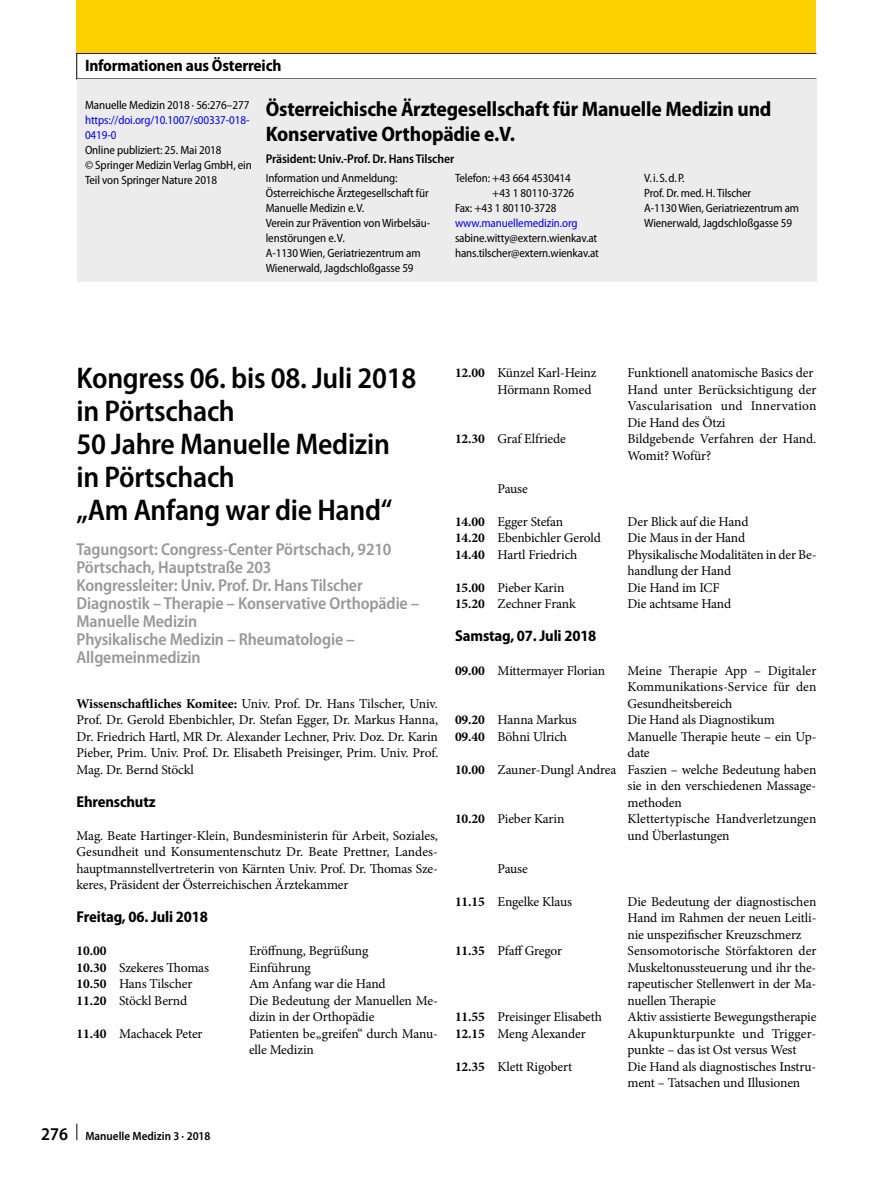
<style>
.page{position:relative;width:893px;height:1187px;background:#fff}
.page>*{position:absolute;margin:0;border:0;box-sizing:border-box;transform-origin:0 0}
.t1{font:600 semi-condensed 30px/33px "Myriad Pro";letter-spacing:-.01em;color:#000}
.t2{font:700 semi-condensed 21px/25.2px "Myriad Pro";letter-spacing:-.01em;color:#000}
.t3{font:600 semi-condensed 17.25px/18px "Myriad Pro";letter-spacing:-.01em;color:#989898}
.t4{font:700 semi-condensed 16.5px "Myriad Pro";letter-spacing:-.01em;color:#000}
.t5{font:700 semi-condensed 15.75px "Myriad Pro";letter-spacing:-.01em;color:#000}
.t6{font:13.5px/16.5px "Minion Pro";letter-spacing:-.01em;color:#000}
.t7{font:700 13.5px "Minion Pro";color:#000}
.t8{font:600 semi-condensed 12.75px "Myriad Pro";letter-spacing:-.01em;color:#000}
.t9{font:semi-condensed 12px/15px "Myriad Pro";letter-spacing:-.01em;color:#000}
.t10{font:semi-condensed 12px/15px "Myriad Pro";letter-spacing:-.01em;color:#00f}
.t11{font:600 semi-condensed 12px "Myriad Pro";color:#000}
.s1{font-weight:700}
.s2{font-size:18px}
</style>
<div class="page">
<svg style="left:77px;top:1123px;width:1px;height:17px"></svg>
<div style="left:77px;top:53px;width:740px;height:26px;border:1px solid #000"></div>
<div style="left:77px;top:0;width:739px;height:53px;background:#fdd000"></div>
<div style="left:77px;top:79px;width:739px;height:203px;background:#ececec"></div>
<p class="t4" style="left:85px;top:56px;width:198px">Informationen aus Österreich</p>
<p class="t9" style="left:85px;top:98px;width:166px">Manuelle Medizin 2018 · 56:276–277</p>
<p class="t10" style="left:85px;top:113px;width:166px">https://doi.org/10.1007/s00337-018-<br>0419-0</p>
<p class="t9" style="left:85px;top:143px;width:168px">Online publiziert: 25. Mai 2018<br>© Springer Medizin Verlag GmbH, ein<br>Teil von Springer Nature 2018</p>
<h2 class="t2" style="left:266px;top:96px;width:507px">Österreichische Ärztegesellschaft für Manuelle Medizin und<br>Konservative Orthopädie e.V.</h2>
<p class="t8" style="left:266px;top:152px;width:190px">Präsident: Univ.-Prof. Dr. Hans Tilscher</p>
<p class="t9" style="left:266px;top:171px;width:166px">Information und Anmeldung:<br>Österreichische Ärztegesellschaft für<br>Manuelle Medizin e.V.<br>Verein zur Prävention von Wirbelsäu&shy;lenstörungen e.V.<br>A-1130 Wien, Geriatriezentrum am<br>Wienerwald, Jagdschloßgasse 59</p>
<p class="t9" style="left:455px;top:171px;width:117px">Telefon: +43 664 4530414</p>
<p class="t9" style="left:644px;top:171px;width:156px">V.i.S.d.P.<br>Prof. Dr. med. H. Tilscher<br>A-1130 Wien, Geriatriezentrum am<br>Wienerwald, Jagdschloßgasse 59</p>
<p class="t9" style="left:492px;top:186px;width:84px">+43 1 80110-3726</p>
<p class="t9" style="left:455px;top:201px;width:103px">Fax: +43 1 80110-3728</p>
<p class="t10" style="left:455px;top:216px;width:124px">www.manuellemedizin.org</p>
<p class="t9" style="left:455px;top:231px;width:145px">sabine.witty@extern.wienkav.at hans.tilscher@extern.wienkav.at</p>
<h1 class="t1" style="left:77px;top:362px;width:341px">Kongress 06. bis 08. Juli 2018 in Pörtschach<br>50 Jahre Manuelle Medizin in Pörtschach<br>„Am Anfang war die Hand“</h1>
<p class="t3" style="left:77px;top:540px;width:344px">Tagungsort: Congress-Center Pörtschach, 9210<br>Pörtschach, Hauptstraße 203<br>Kongressleiter: Univ. Prof. Dr. Hans Tilscher Diagnostik – Therapie – Konservative Orthopädie – Manuelle Medizin<br>Physikalische Medizin – Rheumatologie – Allgemeinmedizin</p>
<p class="t6" style="left:77px;top:695px;width:363px;text-align:justify"><span class="s1">Wissenschaftliches Komitee:</span> Univ. Prof. Dr. Hans Tilscher, Univ.<br>Prof. Dr. Gerold Ebenbichler, Dr. Stefan Egger, Dr. Markus Hanna, Dr. Friedrich Hartl, MR Dr. Alexander Lechner, Priv. Doz. Dr. Karin Pieber, Prim. Univ. Prof. Dr. Elisabeth Preisinger, Prim. Univ. Prof.<br>Mag. Dr. Bernd Stöckl</p>
<p class="t5" style="left:77px;top:792px;width:80px">Ehrenschutz</p>
<p class="t6" style="left:77px;top:827px;width:363px;text-align:justify">Mag. Beate Hartinger-Klein, Bundesministerin für Arbeit, Soziales, Gesundheit und Konsumentenschutz Dr. Beate Prettner, Landes&shy;hauptmannstellvertreterin von Kärnten Univ. Prof. Dr. Thomas Sze&shy;keres, Präsident der Österreichischen Ärztekammer</p>
<p class="t5" style="left:77px;top:908px;width:133px">Freitag, 06. Juli 2018</p>
<p class="t7" style="left:77px;top:941px;width:31px">10.00</p>
<p class="t6" style="left:249px;top:942px;width:121px">Eröffnung, Begrüßung</p>
<p class="t6" style="left:77px;top:959px;width:134px"><span class="s1">10.30</span> Szekeres Thomas</p>
<p class="t6" style="left:249px;top:959px;width:63px">Einführung</p>
<p class="t6" style="left:77px;top:975px;width:117px"><span class="s1">10.50</span> Hans Tilscher</p>
<p class="t6" style="left:249px;top:975px;width:138px">Am Anfang war die Hand</p>
<p class="t6" style="left:77px;top:992px;width:112px"><span class="s1">11.20</span> Stöckl Bernd</p>
<p class="t6" style="left:249px;top:992px;width:190px">Die Bedeutung der Manuellen Me&shy;dizin in der Orthopädie</p>
<p class="t6" style="left:77px;top:1025px;width:128px"><span class="s1">11.40</span> Machacek Peter</p>
<p class="t6" style="left:249px;top:1025px;width:191px">Patienten be„greifen“ durch Manu&shy;elle Medizin</p>
<p class="t11" style="left:41px;top:1129px;width:171px"><span class="s2">276</span> Manuelle Medizin 3 · 2018</p>
<p class="t6" style="left:455px;top:365px;width:143px"><span class="s1">12.00</span> Künzel Karl-Heinz</p>
<p class="t6" style="left:627px;top:365px;width:188px">Funktionell anatomische Basics der</p>
<p class="t6" style="left:497px;top:381px;width:95px">Hörmann Romed</p>
<p class="t6" style="left:627px;top:381px;width:191px;text-align:justify">Hand unter Berücksichtigung der Vascularisation und Innervation Die Hand des Ötzi</p>
<p class="t6" style="left:455px;top:431px;width:112px"><span class="s1">12.30</span> Graf Elfriede</p>
<p class="t6" style="left:627px;top:431px;width:190px">Bildgebende Verfahren der Hand.<br>Womit? Wofür?</p>
<p class="t6" style="left:497px;top:480px;width:32px">Pause</p>
<p class="t6" style="left:455px;top:513px;width:110px"><span class="s1">14.00</span> Egger Stefan</p>
<p class="t6" style="left:627px;top:513px;width:122px">Der Blick auf die Hand</p>
<p class="t6" style="left:455px;top:530px;width:147px"><span class="s1">14.20</span> Ebenbichler Gerold</p>
<p class="t6" style="left:627px;top:530px;width:119px">Die Maus in der Hand</p>
<p class="t6" style="left:455px;top:546px;width:124px"><span class="s1">14.40</span> Hartl Friedrich</p>
<p class="t6" style="left:627px;top:546px;width:190px">Physikalische Modalitäten in der Be&shy;handlung der Hand</p>
<p class="t6" style="left:455px;top:579px;width:111px"><span class="s1">15.00</span> Pieber Karin</p>
<p class="t6" style="left:627px;top:579px;width:94px">Die Hand im ICF</p>
<p class="t6" style="left:455px;top:596px;width:122px"><span class="s1">15.20</span> Zechner Frank</p>
<p class="t6" style="left:627px;top:596px;width:105px">Die achtsame Hand</p>
<p class="t5" style="left:455px;top:627px;width:143px">Samstag, 07. Juli 2018</p>
<p class="t6" style="left:455px;top:662px;width:152px"><span class="s1">09.00</span> Mittermayer Florian</p>
<p class="t6" style="left:627px;top:662px;width:190px;text-align:justify">Meine Therapie App – Digitaler Kommunikations-Service für den Gesundheitsbereich</p>
<p class="t6" style="left:455px;top:711px;width:123px"><span class="s1">09.20</span> Hanna Markus</p>
<p class="t6" style="left:627px;top:711px;width:149px">Die Hand als Diagnostikum</p>
<p class="t6" style="left:455px;top:728px;width:114px"><span class="s1">09.40</span> Böhni Ulrich</p>
<p class="t6" style="left:627px;top:728px;width:191px">Manuelle Therapie heute – ein Up-</p>
<p class="t6" style="left:627px;top:744px;width:24px">date</p>
<p class="t6" style="left:455px;top:761px;width:363px"><span class="s1">10.00</span> Zauner-Dungl Andrea Faszien – welche Bedeutung haben</p>
<p class="t6" style="left:627px;top:777px;width:190px">sie in den verschiedenen Massage-</p>
<p class="t6" style="left:627px;top:794px;width:56px">methoden</p>
<p class="t6" style="left:455px;top:810px;width:111px"><span class="s1">10.20</span> Pieber Karin</p>
<p class="t6" style="left:627px;top:810px;width:190px">Klettertypische Handverletzungen und Überlastungen</p>
<p class="t6" style="left:497px;top:860px;width:32px">Pause</p>
<p class="t6" style="left:455px;top:893px;width:119px"><span class="s1">11.15</span> Engelke Klaus</p>
<p class="t6" style="left:627px;top:893px;width:190px;text-align:justify">Die Bedeutung der diagnostischen Hand im Rahmen der neuen Leitli&shy;nie unspezifischer Kreuzschmerz</p>
<p class="t6" style="left:455px;top:942px;width:109px"><span class="s1">11.35</span> Pfaff Gregor</p>
<p class="t6" style="left:627px;top:942px;width:191px;text-align:justify">Sensomotorische Störfaktoren der Muskeltonussteuerung und ihr the&shy;rapeutischer Stellenwert in der Ma&shy;nuellen Therapie</p>
<p class="t6" style="left:455px;top:1008px;width:149px"><span class="s1">11.55</span> Preisinger Elisabeth</p>
<p class="t6" style="left:627px;top:1008px;width:190px">Aktiv assistierte Bewegungstherapie</p>
<p class="t6" style="left:455px;top:1025px;width:132px"><span class="s1">12.15</span> Meng Alexander</p>
<p class="t6" style="left:627px;top:1025px;width:190px">Akupunkturpunkte und Trigger&shy;punkte – das ist Ost versus West</p>
<p class="t6" style="left:455px;top:1058px;width:119px"><span class="s1">12.35</span> Klett Rigobert</p>
<p class="t6" style="left:627px;top:1058px;width:190px">Die Hand als diagnostisches Instru&shy;ment – Tatsachen und Illusionen</p>
</div>
